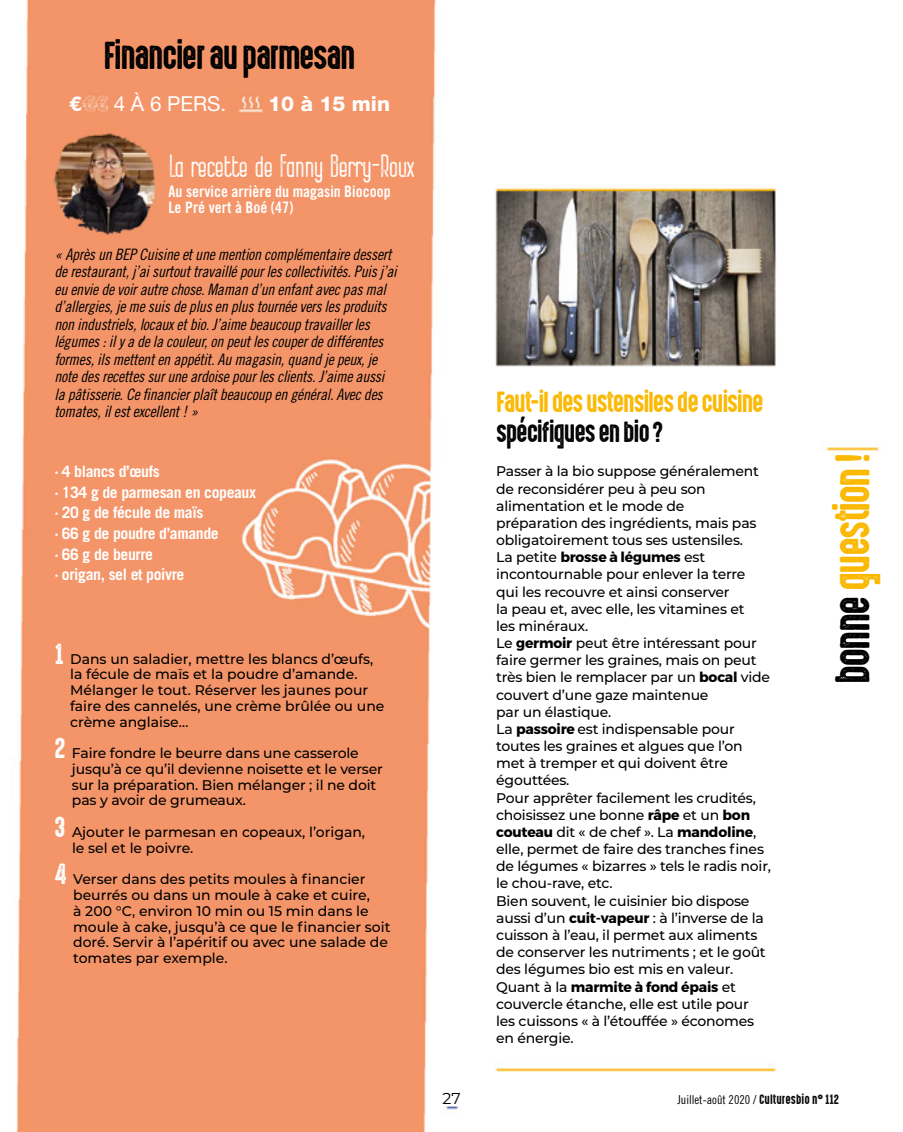
<style>
.page{position:relative;width:903px;height:1132px;background:#fff}
.page>*{position:absolute;margin:0;border:0;box-sizing:border-box;transform-origin:0 0}
.t1{font:43.75px "High Voltage Rough";letter-spacing:-.05em;color:#fbb800}
.t2{font:35px "High Voltage Rough";letter-spacing:-.05em;color:#000}
.t3{font:28px "Bernound Rough";letter-spacing:-.05em;color:#fff}
.t4{font:26.25px "High Voltage Rough";letter-spacing:-.05em;color:#fbb800}
.t5{font:26.25px "High Voltage Rough";letter-spacing:-.05em;color:#000}
.t6{font:800 20.65px "Helvetica Neue LT Std";color:#fff}
.t7{font:20.65px "Helvetica Neue LT Std";color:#fff}
.t8{font:15.75px/17.5px "Trade Gothic LT Std Cn 18 Obl";letter-spacing:-.015em;color:#000}
.t9{font:700 15.75px/20.7px "Trade Gothic LT Std";letter-spacing:-.025em;color:#fff}
.t10{font:15.75px/15.8px "Trade Gothic LT Std Bd Cn 20";color:#fff}
.t11{font:15.75px "Montserrat";color:#000}
.t12{font:500 14px/17.2px "Montserrat";letter-spacing:-.015em;color:#000}
.t13{font:12.25px "Trade Gothic LT Std Cn 18";color:#000}
.s1{font-family:"High Voltage Rough";font-weight:400;font-size:26.25px;color:#fff}
.s2{font-weight:700}
.s3{color:#000}
.s4{font-family:"High Voltage Rough"}
</style>
<div class="page">
<img style="left:16px;top:0;width:863px;height:1131px">
<svg style="left:730px;top:843px;width:8px;height:10px"></svg>
<svg style="left:302px;top:873px;width:9px;height:11px"></svg>
<svg style="left:298px;top:920px;width:8px;height:11px"></svg>
<h2 class="t2" style="left:104px;top:36px;width:254px">Financier au parmesan</h2>
<h3 class="t6" style="left:69px;top:92px;width:14px">€</h3>
<h3 class="t7" style="left:114px;top:92px;width:114px">4 À 6 PERS.</h3>
<h3 class="t6" style="left:268px;top:92px;width:123px">10 à 15 min</h3>
<h3 class="t3" style="left:169px;top:149px;width:249px">La recette de Fanny Berry-Roux</h3>
<p class="t10" style="left:169px;top:183px;width:224px">Au service arrière du magasin Biocoop<br>Le Pré vert à Boé (47)</p>
<p class="t8" style="left:54px;top:245px;width:344px">« Après un BEP Cuisine et une mention complémentaire dessert de restaurant, j’ai surtout travaillé pour les collectivités. Puis j’ai eu envie de voir autre chose. Maman d’un enfant avec pas mal d’allergies, je me suis de plus en plus tournée vers les produits non industriels, locaux et bio. J’aime beaucoup travailler les légumes : il y a de la couleur, on peut les couper de différentes formes, ils mettent en appétit. Au magasin, quand je peux, je note des recettes sur une ardoise pour les clients. J’aime aussi la pâtisserie. Ce financier plaît beaucoup en général. Avec des tomates, il est excellent ! »</p>
<p class="t9" style="left:54px;top:460px;width:203px">∙ 4 blancs d’œufs<br>∙ 134 g de parmesan en copeaux ∙ 20 g de fécule de maïs<br>∙ 66 g de poudre d’amande<br>∙ 66 g de beurre<br>∙ origan, sel et poivre</p>
<p class="t12" style="left:70px;top:650px;width:316px;line-height:15.8px;text-indent:-16px"><span class="s1">1</span> Dans un saladier, mettre les blancs d’œufs, la fécule de maïs et la poudre d’amande.<br>Mélanger le tout. Réserver les jaunes pour faire des cannelés, une crème brûlée ou une crème anglaise…</p>
<p class="t12" style="left:72px;top:744px;width:312px;line-height:15.8px;text-indent:-18px"><span class="s1">2</span> Faire fondre le beurre dans une casserole jusqu’à ce qu’il devienne noisette et le verser sur la préparation. Bien mélanger ; il ne doit pas y avoir de grumeaux.</p>
<p class="t12" style="left:72px;top:823px;width:295px;line-height:15.8px;text-indent:-18px"><span class="s1">3</span> Ajouter le parmesan en copeaux, l’origan, le sel et le poivre.</p>
<p class="t12" style="left:73px;top:870px;width:319px;line-height:15.8px;text-indent:-19px"><span class="s1">4</span> Verser dans des petits moules à nancier beurrés ou dans un moule à cake et cuire,<br>à 200 °C, environ 10 min ou 15 min dans le moule à cake, jusqu’à ce que le nancier soit doré. Servir à l’apéritif ou avec une salade de tomates par exemple.</p>
<h3 class="t4" style="left:496px;top:388px;width:269px">Faut-il des ustensiles de cuisine</h3>
<h3 class="t5" style="left:496px;top:417px;width:169px">spécifiques en bio ?</h3>
<p class="t12" style="left:496px;top:462px;width:276px">Passer à la bio suppose généralement de reconsidérer peu à peu son alimentation et le mode de<br>préparation des ingrédients, mais pas obligatoirement tous ses ustensiles.<br>La petite <span class="s2">brosse à légumes</span> est incontournable pour enlever la terre qui les recouvre et ainsi conserver<br>la peau et, avec elle, les vitamines et<br>les minéraux.<br>Le <span class="s2">germoir</span> peut être intéressant pour faire germer les graines, mais on peut très bien le remplacer par un <span class="s2">bocal</span> vide couvert d’une gaze maintenue<br>par un élastique.<br>La <span class="s2">passoire</span> est indispensable pour toutes les graines et algues que l’on met à tremper et qui doivent être égouttées.<br>Pour apprêter facilement les crudités, choisissez une bonne <span class="s2">râpe</span> et un <span class="s2">bon couteau</span> dit « de chef ». La <span class="s2">mandoline</span>, elle, permet de faire des tranches nes de légumes « bizarres » tels le radis noir, le chou-rave, etc.<br>Bien souvent, le cuisinier bio dispose aussi d’un <span class="s2">cuit-vapeur</span> : à l’inverse de la cuisson à l’eau, il permet aux aliments de conserver les nutriments ; et le goût des légumes bio est mis en valeur.<br>Quant à la <span class="s2">marmite à fond épais</span> et couvercle étanche, elle est utile pour les cuissons « à l’étouffée » économes en énergie.</p>
<h1 class="t1" style="left:829px;top:684px;width:232px;rotate:-90deg"><span class="s3">bonne</span> question !</h1>
<p class="t11" style="left:442px;top:1086px;width:20px">27</p>
<p class="t13" style="left:677px;top:1091px;width:163px">Juillet-août 2020 / <span class="s4">Culturesbio n° 112</span></p>
</div>
